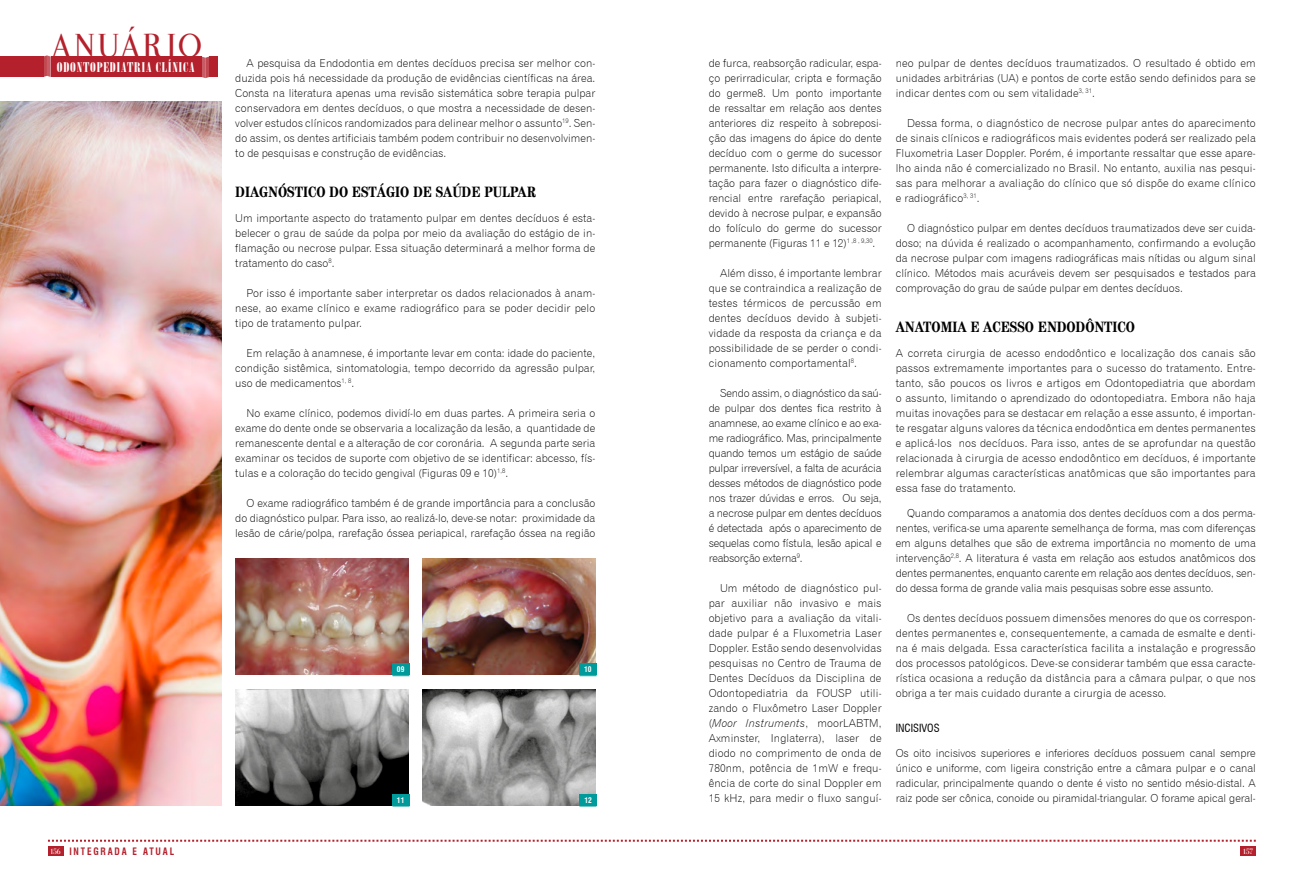
<style>
.page{position:relative;width:1304px;height:879px;background:#fff}
.page>*{position:absolute;margin:0;border:0;box-sizing:border-box;transform-origin:0 0}
.t1{font:28.9px "Valentina";letter-spacing:.06em;color:#b4202b}
.t2{font:700 condensed 15px "Century LT";color:#000}
.t3{font:13.4px "Onyx";letter-spacing:.04em;color:#fff;scale:1.38 1}
.t4{font:11px/15px "Gothic 720 BT Light B";color:#000;text-align:justify}
.t5{font:11px "Gothic 720 BT Light Italic B";letter-spacing:.01em;color:#000}
.t6{font:condensed 11px "Swiss 721 BT";color:#000}
.t7{font:700 condensed 10px "Swiss 721 BT";letter-spacing:.2em;color:#b4202b;scale:.91 1}
.t8{font:700 condensed 7.5px "Swiss 721 BT";letter-spacing:.01em;color:#fff}
.t9{font:6.7px "Valentina";color:#fff}
.s1{font-family:"Gothic 720 BT Light B"}
.s2{font-family:"Valentina";font-weight:400;font-stretch:normal;font-size:6.7px;color:#fff}
</style>
<div class="page">
<svg style="left:48px;top:839px;width:1208px;height:2px"></svg>
<div style="left:48px;top:846px;width:15px;height:10px;background:#b4202b"></div>
<div style="left:1241px;top:846px;width:15px;height:10px;background:#b4202b"></div>
<div style="left:51px;top:57px;width:151px;height:20px;background:#b4202b"></div>
<svg style="left:202px;top:57px;width:7px;height:21px"></svg>
<svg style="left:43px;top:55px;width:8px;height:22px"></svg>
<div style="left:209px;top:57px;width:8px;height:20px;background:#b4202b"></div>
<div style="left:0;top:57px;width:43px;height:20px;background:#b4202b"></div>
<img style="left:235px;top:689px;width:173px;height:116px">
<img style="left:422px;top:689px;width:173px;height:116px">
<img style="left:235px;top:559px;width:173px;height:116px">
<img style="left:422px;top:559px;width:173px;height:116px">
<div style="left:580px;top:794px;width:17px;height:11px;background:#009a9a"></div>
<svg style="left:579px;top:805px;width:18px;height:1px"></svg>
<div style="left:392px;top:663px;width:17px;height:12px;background:#009a9a"></div>
<svg style="left:392px;top:675px;width:18px;height:1px"></svg>
<div style="left:392px;top:794px;width:17px;height:11px;background:#009a9a"></div>
<svg style="left:392px;top:805px;width:18px;height:1px"></svg>
<div style="left:579px;top:663px;width:17px;height:12px;background:#009a9a"></div>
<svg style="left:579px;top:675px;width:18px;height:1px"></svg>
<img style="left:0;top:102px;width:221px;height:703px">
<h1 class="t1" style="left:51px;top:26px;width:152px">ANUÁRIO</h1>
<p class="t3" style="left:57px;top:60px;width:101px">ODONTOPEDIATRIA CLÍNICA</p>
<p class="t4" style="left:235px;top:55px;width:362px;text-indent:11px">A pesquisa da Endodontia em dentes decíduos precisa ser melhor con&shy;duzida pois há necessidade da produção de evidências científicas na área.<br>Consta na literatura apenas uma revisão sistemática sobre terapia pulpar conservadora em dentes decíduos, o que mostra a necessidade de desen&shy;volver estudos clínicos randomizados para delinear melhor o assunto<sup>19</sup>. Sen&shy;do assim, os dentes artificiais também podem contribuir no desenvolvimen&shy;to de pesquisas e construção de evidências.</p>
<h2 class="t2" style="left:235px;top:183px;width:302px">DIAGNÓSTICO DO ESTÁGIO DE SAÚDE PULPAR</h2>
<p class="t4" style="left:235px;top:210px;width:361px">Um importante aspecto do tratamento pulpar em dentes decíduos é esta&shy;belecer o grau de saúde da polpa por meio da avaliação do estágio de in&shy;flamação ou necrose pulpar. Essa situação determinará a melhor forma de tratamento do caso<sup>8</sup>.</p>
<p class="t4" style="left:235px;top:285px;width:362px;text-indent:11px">Por isso é importante saber interpretar os dados relacionados à anam&shy;nese, ao exame clínico e exame radiográfico para se poder decidir pelo tipo de tratamento pulpar.</p>
<p class="t4" style="left:235px;top:345px;width:362px;text-indent:11px">Em relação à anamnese, é importante levar em conta: idade do paciente, condição sistêmica, sintomatologia, tempo decorrido da agressão pulpar, uso de medicamentos<sup>1,</sup> <sup>8</sup>.</p>
<p class="t4" style="left:235px;top:405px;width:362px;text-indent:11px">No exame clínico, podemos dividí-lo em duas partes. A primeira seria o exame do dente onde se observaria a localização da lesão, a quantidade de remanescente dental e a alteração de cor coronária. A segunda parte seria examinar os tecidos de suporte com objetivo de se identificar: abcesso, fís&shy;tulas e a coloração do tecido gengival (Figuras 09 e 10)<sup>1,8</sup>.</p>
<p class="t4" style="left:235px;top:495px;width:362px;text-indent:11px">O exame radiográfico também é de grande importância para a conclusão do diagnóstico pulpar. Para isso, ao realizá-lo, deve-se notar: proximidade da lesão de cárie/polpa, rarefação óssea periapical, rarefação óssea na região</p>
<p class="t8" style="left:397px;top:665px;width:9px">09</p>
<p class="t8" style="left:397px;top:795px;width:9px">11</p>
<p class="t8" style="left:584px;top:665px;width:9px">10</p>
<p class="t8" style="left:584px;top:795px;width:9px">12</p>
<p class="t4" style="left:709px;top:55px;width:174px">de furca, reabsorção radicular, espa&shy;ço perirradicular, cripta e formação do germe8. Um ponto importante de ressaltar em relação aos dentes anteriores diz respeito à sobreposi&shy;ção das imagens do ápice do dente decíduo com o germe do sucessor permanente. Isto dificulta a interpre&shy;tação para fazer o diagnóstico dife&shy;rencial entre rarefação periapical, devido à necrose pulpar, e expansão do folículo do germe do sucessor permanente (Figuras 11 e 12)<sup>1</sup> <sup>,8</sup> <sup>,</sup> <sup>9,30</sup>.</p>
<p class="t4" style="left:709px;top:265px;width:174px;text-indent:11px">Além disso, é importante lembrar que se contraindica a realização de testes térmicos de percussão em dentes decíduos devido à subjeti&shy;vidade da resposta da criança e da possibilidade de se perder o condi&shy;cionamento comportamental<sup>8</sup>.</p>
<p class="t4" style="left:709px;top:385px;width:174px;text-indent:11px">Sendo assim, o diagnóstico da saú&shy;de pulpar dos dentes fica restrito à anamnese, ao exame clínico e ao exa&shy;me radiográfico. Mas, principalmente quando temos um estágio de saúde pulpar irreversível, a falta de acurácia desses métodos de diagnóstico pode nos trazer dúvidas e erros. Ou seja, a necrose pulpar em dentes decíduos é detectada após o aparecimento de sequelas como fístula, lesão apical e reabsorção externa<sup>9</sup>.</p>
<p class="t4" style="left:709px;top:580px;width:174px;text-indent:11px">Um método de diagnóstico pul&shy;par auxiliar não invasivo e mais objetivo para a avaliação da vitali&shy;dade pulpar é a Fluxometria Laser Doppler. Estão sendo desenvolvidas pesquisas no Centro de Trauma de Dentes Decíduos da Disciplina de Odontopediatria da FOUSP utili&shy;zando o Fluxômetro Laser Doppler</p>
<p class="t5" style="left:709px;top:716px;width:174px"><span class="s1">(</span>Moor Instruments<span class="s1">, moorLABTM,</span></p>
<p class="t4" style="left:709px;top:730px;width:174px">Axminster, Inglaterra), laser de diodo no comprimento de onda de 780nm, potência de 1mW e frequ&shy;ência de corte do sinal Doppler em 15 kHz, para medir o fluxo sanguí-</p>
<p class="t4" style="left:896px;top:55px;width:361px">neo pulpar de dentes decíduos traumatizados. O resultado é obtido em unidades arbitrárias (UA) e pontos de corte estão sendo definidos para se indicar dentes com ou sem vitalidade<sup>3,</sup> <sup>31</sup>.</p>
<p class="t4" style="left:896px;top:115px;width:361px;text-indent:11px">Dessa forma, o diagnóstico de necrose pulpar antes do aparecimento de sinais clínicos e radiográficos mais evidentes poderá ser realizado pela Fluxometria Laser Doppler. Porém, é importante ressaltar que esse apare&shy;lho ainda não é comercializado no Brasil. No entanto, auxilia nas pesqui&shy;sas para melhorar a avaliação do clínico que só dispõe do exame clínico e radiográfico<sup>3,</sup> <sup>31</sup>.</p>
<p class="t4" style="left:896px;top:220px;width:362px;text-indent:11px">O diagnóstico pulpar em dentes decíduos traumatizados deve ser cuida&shy;doso; na dúvida é realizado o acompanhamento, confirmando a evolução da necrose pulpar com imagens radiográficas mais nítidas ou algum sinal clínico. Métodos mais acuráveis devem ser pesquisados e testados para comprovação do grau de saúde pulpar em dentes decíduos.</p>
<h2 class="t2" style="left:896px;top:318px;width:241px">ANATOMIA E ACESSO ENDODÔNTICO</h2>
<p class="t4" style="left:896px;top:345px;width:362px">A correta cirurgia de acesso endodôntico e localização dos canais são passos extremamente importantes para o sucesso do tratamento. Entre&shy;tanto, são poucos os livros e artigos em Odontopediatria que abordam o assunto, limitando o aprendizado do odontopediatra. Embora não haja muitas inovações para se destacar em relação a esse assunto, é importan&shy;te resgatar alguns valores da técnica endodôntica em dentes permanentes e aplicá-los nos decíduos. Para isso, antes de se aprofundar na questão relacionada à cirurgia de acesso endodôntico em decíduos, é importante relembrar algumas características anatômicas que são importantes para essa fase do tratamento.</p>
<p class="t4" style="left:896px;top:505px;width:362px;text-indent:11px">Quando comparamos a anatomia dos dentes decíduos com a dos perma&shy;nentes, verifica-se uma aparente semelhança de forma, mas com diferenças em alguns detalhes que são de extrema importância no momento de uma intervenção<sup>2,8</sup>. A literatura é vasta em relação aos estudos anatômicos dos dentes permanentes, enquanto carente em relação aos dentes decíduos, sen&shy;do dessa forma de grande valia mais pesquisas sobre esse assunto.</p>
<p class="t4" style="left:896px;top:610px;width:361px;text-indent:11px">Os dentes decíduos possuem dimensões menores do que os correspon&shy;dentes permanentes e, consequentemente, a camada de esmalte e denti&shy;na é mais delgada. Essa característica facilita a instalação e progressão dos processos patológicos. Deve-se considerar também que essa caracte&shy;rística ocasiona a redução da distância para a câmara pulpar, o que nos obriga a ter mais cuidado durante a cirurgia de acesso.</p>
<p class="t6" style="left:896px;top:721px;width:45px">INCISIVOS</p>
<p class="t4" style="left:896px;top:745px;width:362px">Os oito incisivos superiores e inferiores decíduos possuem canal sempre único e uniforme, com ligeira constrição entre a câmara pulpar e o canal radicular, principalmente quando o dente é visto no sentido mésio-distal. A raiz pode ser cônica, conoide ou piramidal-triangular. O forame apical geral-</p>
<p class="t7" style="left:51px;top:845px;width:137px"><span class="s2">156</span> INTEGRADA E ATUAL</p>
<p class="t9" style="left:1243px;top:847px;width:12px">157</p>
</div>
